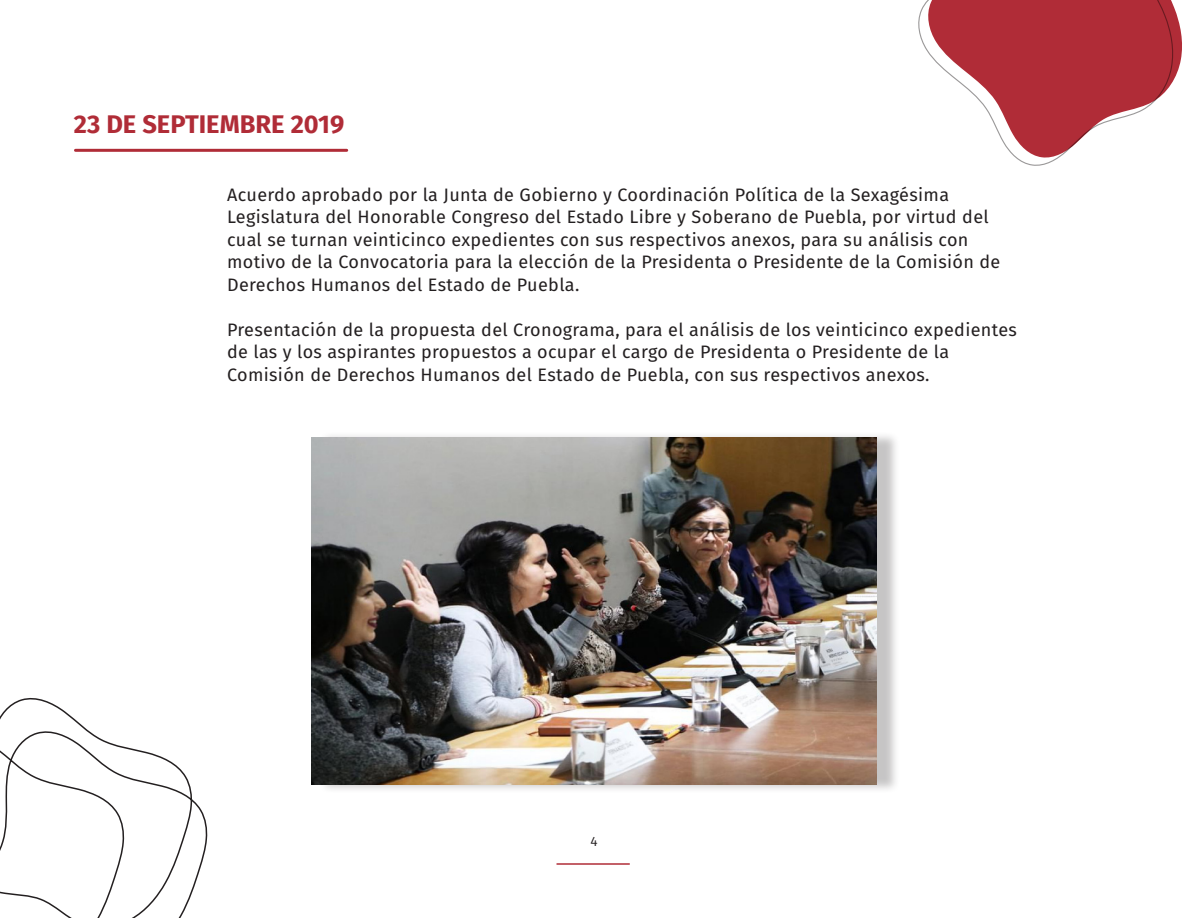
<style>
.page{position:relative;width:1188px;height:918px;background:#fff}
.page>*{position:absolute;margin:0;border:0;box-sizing:border-box;transform-origin:0 0}
.t1{font:700 25.5px "Fira Sans";color:#b02c37}
.t2{font:18px/22.5px "Fira Sans";letter-spacing:.02em;color:#231f20}
.t3{font:13.5px "Fira Sans";color:#231f20}
</style>
<div class="page">
<hr style="left:557px;top:863px;width:72px;height:2px;background:#b02c37">
<svg style="left:918px;top:0;width:264px;height:166px"></svg>
<hr style="left:75px;top:149px;width:272px;height:3px;background:#b02c37">
<div style="left:318px;top:431px;width:582px;height:363px;background:#231f20;opacity:.26"></div>
<img style="left:311px;top:438px;width:566px;height:347px">
<svg style="left:0;top:697px;width:208px;height:221px"></svg>
<p class="t1" style="left:74px;top:103px;width:272px">23 DE SEPTIEMBRE 2019</p>
<p class="t2" style="left:227px;top:183px;width:775px">Acuerdo aprobado por la Junta de Gobierno y Coordinación Política de la Sexagésima Legislatura del Honorable Congreso del Estado Libre y Soberano de Puebla, por virtud del cual se turnan veinticinco expedientes con sus respectivos anexos, para su análisis con motivo de la Convocatoria para la elección de la Presidenta o Presidente de la Comisión de Derechos Humanos del Estado de Puebla.</p>
<p class="t2" style="left:227px;top:318px;width:791px">Presentación de la propuesta del Cronograma, para el análisis de los veinticinco expedientes de las y los aspirantes propuestos a ocupar el cargo de Presidenta o Presidente de la<br>Comisión de Derechos Humanos del Estado de Puebla, con sus respectivos anexos.</p>
<p class="t3" style="left:590px;top:831px;width:9px">4</p>
</div>
